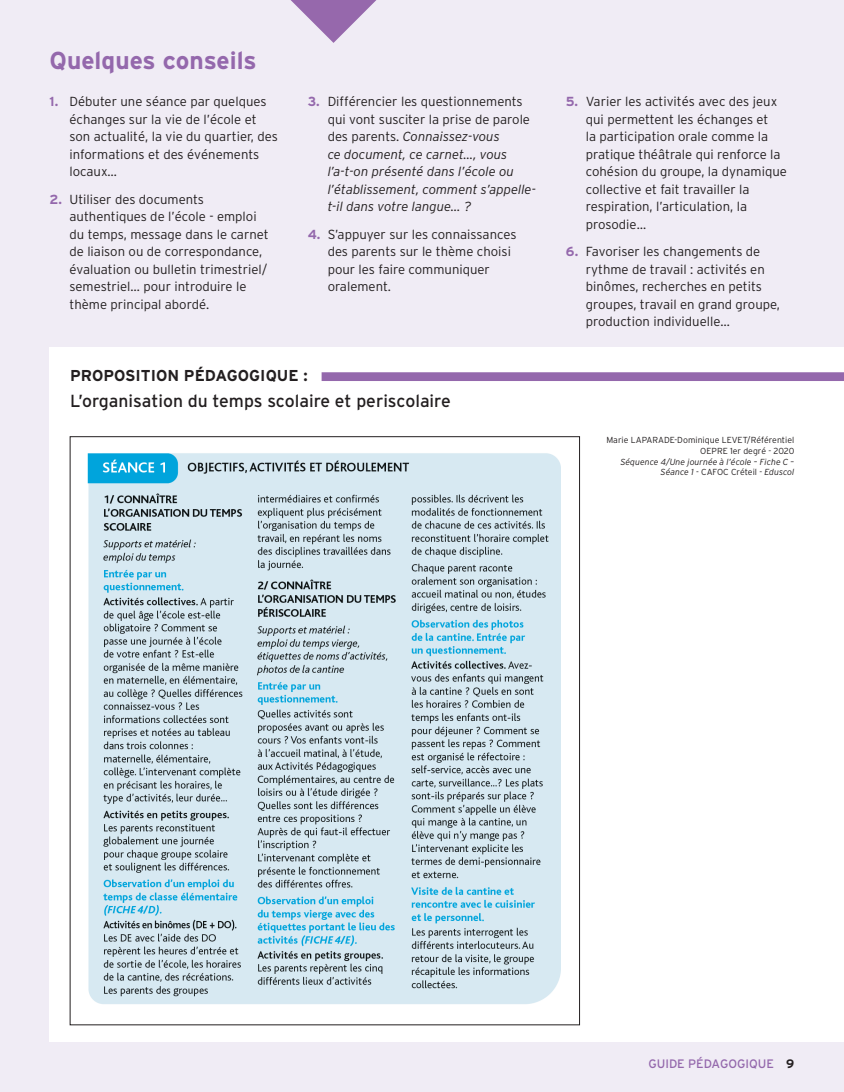
<style>
.page{position:relative;width:844px;height:1092px;background:#fff}
.page>*{position:absolute;margin:0;border:0;box-sizing:border-box;transform-origin:0 0}
.t1{font:700 24.5px "Interstate";color:#9468ac}
.t2{font:17.5px "Interstate";color:#231f20}
.t3{font:700 15.75px "Interstate";color:#231f20}
.t4{font:300 13.12px/17.5px "Interstate";color:#231f20}
.t5{font:italic 300 13.12px/17.5px "Interstate";color:#231f20}
.t6{font:12.25px "Interstate";color:#9468ac}
.t7{font:italic 300 8.75px/10.5px "Interstate";color:#231f20;text-align:right}
.t8{font:300 8.75px/10.5px "Interstate";color:#231f20;text-align:right}
.s1{font-weight:700;color:#9468ac}
.s2{font-weight:700;font-style:normal;color:#9468ac}
.s3{font-style:normal}
.s4{font-weight:700;color:#231f20}
</style>
<div class="page">
<div style="left:0;top:0;width:843px;height:1091px;background:#f0ecf5"></div>
<div style="left:50px;top:347px;width:793px;height:694px;background:#fff"></div>
<img style="left:87px;top:453px;width:474px;height:551px">
<div style="left:321px;top:372px;width:522px;height:9px;background:#9468ac"></div>
<svg style="left:290px;top:0;width:86px;height:43px"></svg>
<p class="t1" style="left:50px;top:47px;width:209px">Quelques conseils</p>
<p class="t4" style="left:69px;top:93px;width:210px;text-indent:-20px"><span class="s1">1.</span> Débuter une séance par quelques échanges sur la vie de l’école et son actualité, la vie du quartier, des informations et des événements locaux…</p>
<p class="t4" style="left:69px;top:190px;width:201px;text-indent:-20px"><span class="s1">2.</span> Utiliser des documents authentiques de l’école - emploi du temps, message dans le carnet de liaison ou de correspondance, évaluation ou bulletin trimestriel/ semestriel… pour introduire le thème principal abordé.</p>
<p class="t5" style="left:327px;top:93px;width:210px;text-indent:-20px"><span class="s2">3.</span> <span class="s3">Différencier les questionnements qui vont susciter la prise de parole des parents.</span> Connaissez-vous<br>ce document, ce carnet…, vous l’a-t-on présenté dans l’école ou l’établissement, comment s’appelle&shy;t-il dans votre langue… ?</p>
<p class="t4" style="left:327px;top:225px;width:190px;text-indent:-20px"><span class="s1">4.</span> S’appuyer sur les connaissances des parents sur le thème choisi pour les faire communiquer oralement.</p>
<p class="t3" style="left:70px;top:367px;width:239px">PROPOSITION PÉDAGOGIQUE :</p>
<p class="t2" style="left:70px;top:391px;width:382px">L’organisation du temps scolaire et periscolaire</p>
<p class="t4" style="left:585px;top:93px;width:202px;text-indent:-20px"><span class="s1">5.</span> Varier les activités avec des jeux qui permettent les échanges et<br>la participation orale comme la pratique théâtrale qui renforce la cohésion du groupe, la dynamique collective et fait travailler la respiration, l’articulation, la prosodie…</p>
<p class="t4" style="left:585px;top:243px;width:196px;text-indent:-20px"><span class="s1">6.</span> Favoriser les changements de rythme de travail : activités en binômes, recherches en petits groupes, travail en grand groupe, production individuelle…</p>
<p class="t8" style="left:606px;top:435px;width:189px">Marie LAPARADE-Dominique LEVET/Référentiel<br>OEPRE 1er degré - 2020</p>
<p class="t7" style="left:620px;top:456px;width:175px">Séquence 4/Une journée à l’école – Fiche C –<br>Séance 1 <span class="s3">- CAFOC Créteil -</span> Eduscol</p>
<p class="t6" style="left:648px;top:1056px;width:147px">GUIDE PÉDAGOGIQUE <span class="s4">9</span></p>
</div>
